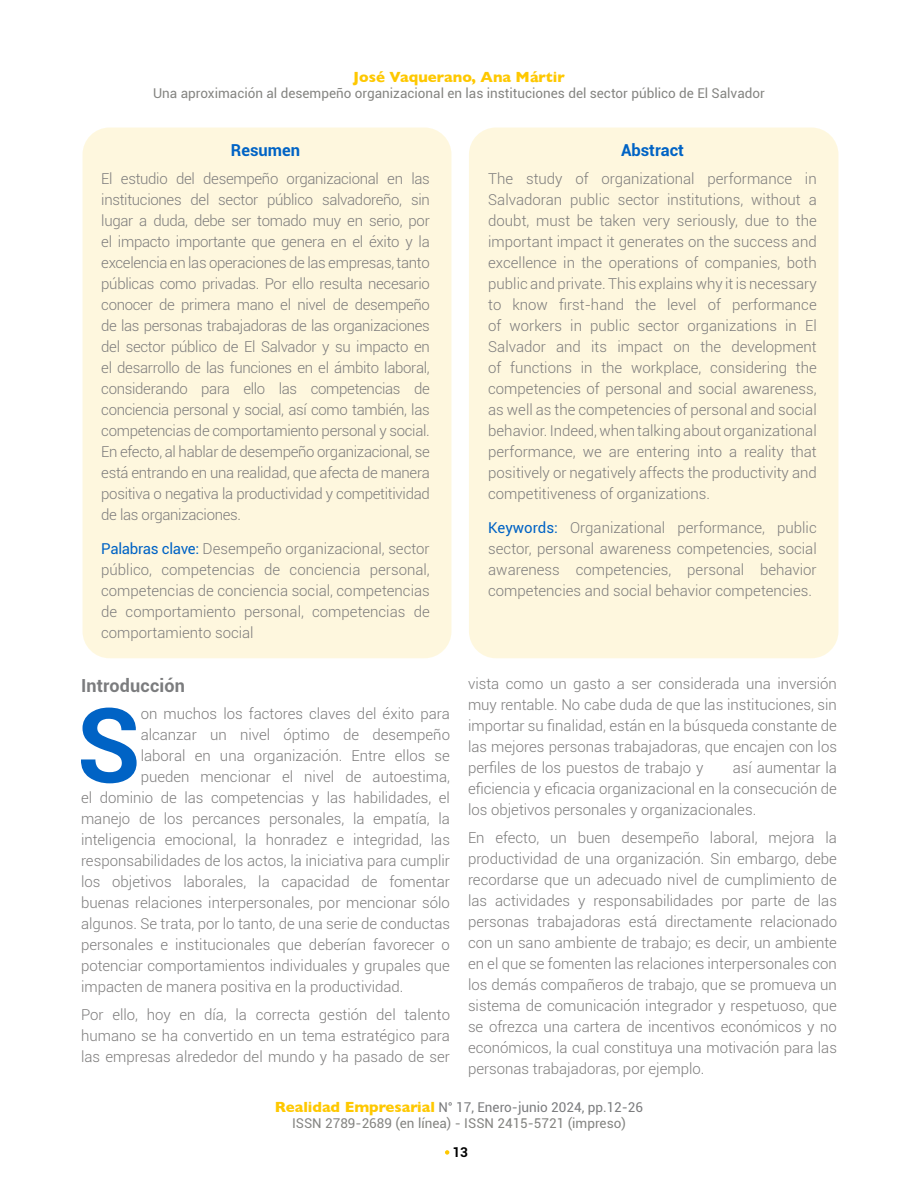
<style>
.page{position:relative;width:918px;height:1188px;background:#fff}
.page>*{position:absolute;margin:0;border:0;box-sizing:border-box;transform-origin:0 0}
.t1{font:700 103.65px "Roboto";color:#0063c5}
.t2{font:700 18px "Roboto";letter-spacing:.01em;color:#7b7c7e}
.t3{font:700 16.5px "Roboto";color:#0063c5}
.t4{font:300 15px/21px "Roboto";color:#7d7c7c;text-align:justify}
.t5{font:700 15px "Gill Sans";color:#fec800}
.t6{font:13.5px/16.2px "Roboto";color:#858582;text-align:center}
.t7{font:700 13.5px "Roboto";color:#000}
.s1{font-weight:400;color:#0063c5}
.s2{font-family:"Gill Sans";font-weight:700;font-size:15px;color:#fec800}
.s3{color:#7b7c7e}
</style>
<div class="page">
<svg style="left:445px;top:1150px;width:4px;height:5px"></svg>
<div style="left:82px;top:127px;width:370px;height:531px;background:#fef7de;border-radius:27px"></div>
<div style="left:469px;top:127px;width:369px;height:531px;background:#fef7de;border-radius:27px"></div>
<p class="t5" style="left:353px;top:65px;width:213px">José Vaquerano, Ana Mártir</p>
<p class="t6" style="left:153px;top:85px;width:613px">Una aproximación al desempeño organizacional en las instituciones del sector público de El Salvador</p>
<p class="t3" style="left:231px;top:139px;width:71px">Resumen</p>
<p class="t4" style="left:101px;top:167px;width:330px">El estudio del desempeño organizacional en las instituciones del sector público salvadoreño, sin lugar a duda, debe ser tomado muy en serio, por el impacto importante que genera en el éxito y la excelencia en las operaciones de las empresas, tanto públicas como privadas. Por ello resulta necesario conocer de primera mano el nivel de desempeño de las personas trabajadoras de las organizaciones del sector público de El Salvador y su impacto en el desarrollo de las funciones en el ámbito laboral, considerando para ello las competencias de conciencia personal y social, así como también, las competencias de comportamiento personal y social.<br>En efecto, al hablar de desempeño organizacional, se está entrando en una realidad, que afecta de manera positiva o negativa la productividad y competitividad de las organizaciones.</p>
<p class="t4" style="left:101px;top:538px;width:330px"><span class="s1">Palabras clave:</span> Desempeño organizacional, sector público, competencias de conciencia personal, competencias de conciencia social, competencias de comportamiento personal, competencias de comportamiento social</p>
<p class="t2" style="left:81px;top:672px;width:105px">Introducción</p>
<h1 class="t1" style="left:77px;top:672px;width:66px">S</h1>
<p class="t4" style="left:141px;top:703px;width:311px">on muchos los factores claves del éxito para</p>
<p class="t4" style="left:141px;top:724px;width:311px">alcanzar un nivel óptimo de desempeño</p>
<p class="t4" style="left:141px;top:745px;width:311px">laboral en una organización. Entre ellos se</p>
<p class="t4" style="left:141px;top:766px;width:311px">pueden mencionar el nivel de autoestima,</p>
<p class="t4" style="left:81px;top:787px;width:371px">el dominio de las competencias y las habilidades, el</p>
<p class="t4" style="left:81px;top:808px;width:371px">manejo de los percances personales, la empatía, la</p>
<p class="t4" style="left:81px;top:829px;width:371px">inteligencia emocional, la honradez e integridad, las</p>
<p class="t4" style="left:81px;top:850px;width:371px">responsabilidades de los actos, la iniciativa para cumplir</p>
<p class="t4" style="left:81px;top:871px;width:371px">los objetivos laborales, la capacidad de fomentar</p>
<p class="t4" style="left:81px;top:892px;width:371px">buenas relaciones interpersonales, por mencionar sólo</p>
<p class="t4" style="left:81px;top:913px;width:371px">algunos. Se trata, por lo tanto, de una serie de conductas</p>
<p class="t4" style="left:81px;top:934px;width:371px">personales e institucionales que deberían favorecer o</p>
<p class="t4" style="left:81px;top:955px;width:371px">potenciar comportamientos individuales y grupales que</p>
<p class="t4" style="left:81px;top:976px;width:324px">impacten de manera positiva en la productividad.</p>
<p class="t4" style="left:81px;top:1004px;width:371px">Por ello, hoy en día, la correcta gestión del talento humano se ha convertido en un tema estratégico para las empresas alrededor del mundo y ha pasado de ser</p>
<p class="t3" style="left:621px;top:139px;width:64px">Abstract</p>
<p class="t4" style="left:488px;top:167px;width:330px">The study of organizational performance in Salvadoran public sector institutions, without a doubt, must be taken very seriously, due to the important impact it generates on the success and excellence in the operations of companies, both public and private. This explains why it is necessary to know first-hand the level of performance of workers in public sector organizations in El Salvador and its impact on the development of functions in the workplace, considering the competencies of personal and social awareness, as well as the competencies of personal and social behavior. Indeed, when talking about organizational performance, we are entering into a reality that positively or negatively affects the productivity and competitiveness of organizations.</p>
<p class="t4" style="left:488px;top:517px;width:330px"><span class="s1">Keywords:</span> Organizational performance, public sector, personal awareness competencies, social awareness competencies, personal behavior competencies and social behavior competencies.</p>
<p class="t4" style="left:468px;top:673px;width:371px">vista como un gasto a ser considerada una inversión muy rentable. No cabe duda de que las instituciones, sin importar su finalidad, están en la búsqueda constante de las mejores personas trabajadoras, que encajen con los perfiles de los puestos de trabajo y</p>
<p class="t4" style="left:468px;top:757px;width:371px;text-indent:265px">así aumentar la eficiencia y eficacia organizacional en la consecución de los objetivos personales y organizacionales.</p>
<p class="t4" style="left:468px;top:827px;width:371px">En efecto, un buen desempeño laboral, mejora la productividad de una organización. Sin embargo, debe recordarse que un adecuado nivel de cumplimiento de las actividades y responsabilidades por parte de las personas trabajadoras está directamente relacionado con un sano ambiente de trabajo; es decir, un ambiente en el que se fomenten las relaciones interpersonales con los demás compañeros de trabajo, que se promueva un sistema de comunicación integrador y respetuoso, que se ofrezca una cartera de incentivos económicos y no económicos, la cual constituya una motivación para las personas trabajadoras, por ejemplo.</p>
<p class="t6" style="left:275px;top:1098px;width:370px"><span class="s2">Realidad Empresarial</span> <span class="s3">N° 17, Enero-junio 2024, pp.12-26<br></span>ISSN 2789-2689 (en línea) - ISSN 2415-5721 (impreso)</p>
<p class="t7" style="left:453px;top:1143px;width:17px">13</p>
</div>
